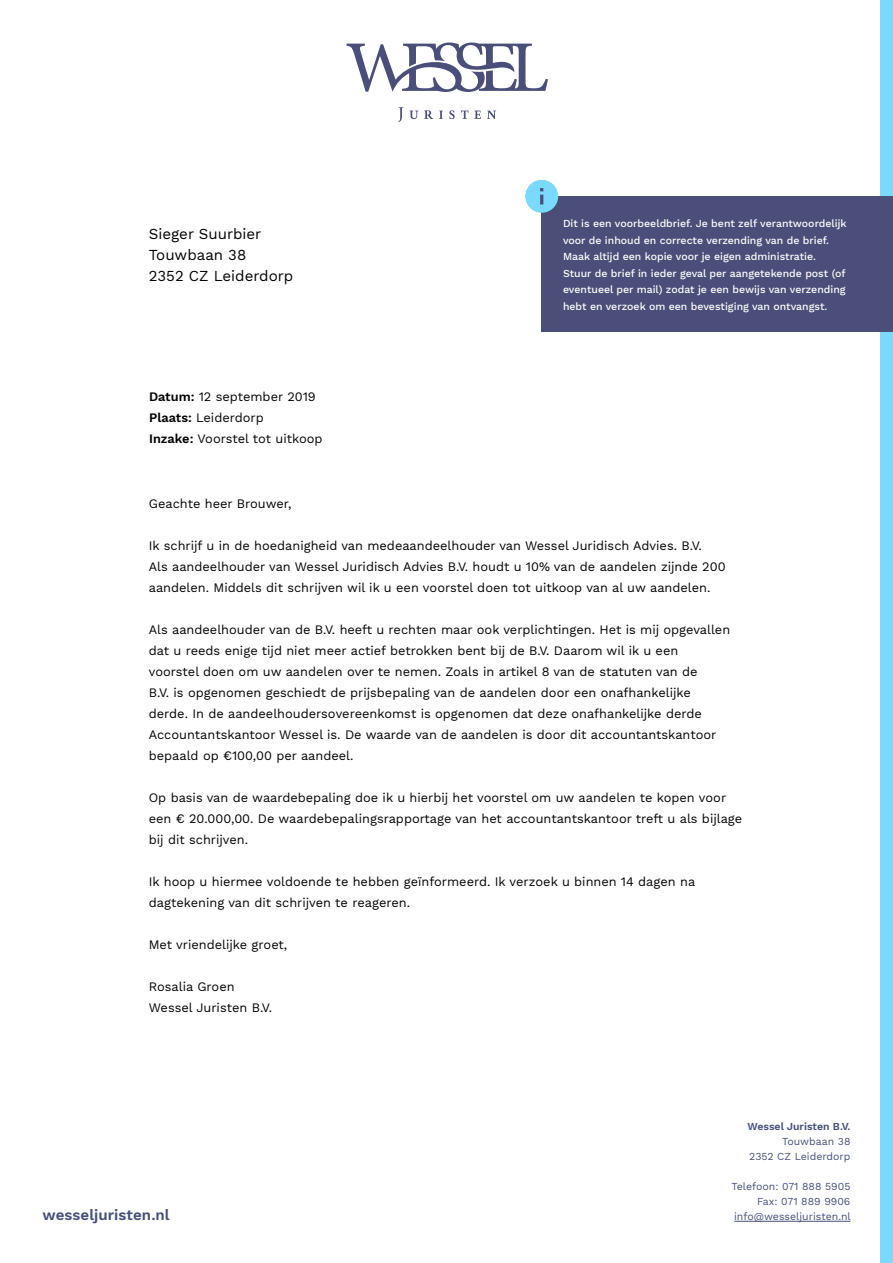
<style>
.page{position:relative;width:893px;height:1263px;background:#fff}
.page>*{position:absolute;margin:0;border:0;box-sizing:border-box;transform-origin:0 0}
.t1{font:15px/21px "Work Sans";color:#000}
.t2{font:600 15px "Work Sans";letter-spacing:.005em;color:#464e7a}
.t3{font:12.75px/21px "Work Sans";color:#000}
.t4{font:500 10.5px/16.5px "Work Sans";color:#fff}
.t5{font:10.5px/15px "Work Sans";color:#464e7a;text-align:right}
.t6{font:600 10.5px "Work Sans";color:#464e7a}
.s1{font-weight:600}
</style>
<div class="page">
<svg style="left:346px;top:43px;width:202px;height:49px"></svg>
<svg style="left:398px;top:107px;width:5px;height:15px"></svg>
<svg style="left:410px;top:111px;width:8px;height:8px"></svg>
<svg style="left:424px;top:110px;width:9px;height:9px"></svg>
<svg style="left:439px;top:111px;width:4px;height:8px"></svg>
<svg style="left:449px;top:110px;width:6px;height:9px"></svg>
<svg style="left:461px;top:110px;width:7px;height:9px"></svg>
<svg style="left:474px;top:111px;width:7px;height:8px"></svg>
<svg style="left:487px;top:111px;width:9px;height:8px"></svg>
<hr style="left:734px;top:1221px;width:116px;height:1px;background:#464e7a">
<div style="left:880px;top:0;width:13px;height:1263px;background:#79dafd"></div>
<div style="left:542px;top:196px;width:351px;height:136px;background:#4b4e79"></div>
<svg style="left:525px;top:180px;width:33px;height:33px"></svg>
<p class="t1" style="left:149px;top:224px;width:146px">Sieger Suurbier<br>Touwbaan 38<br>2352 CZ Leiderdorp</p>
<p class="t4" style="left:563px;top:216px;width:285px">Dit is een voorbeeldbrief. Je bent zelf verantwoordelijk voor de inhoud en correcte verzending van de brief.<br>Maak altijd een kopie voor je eigen administratie.<br>Stuur de brief in ieder geval per aangetekende post (of eventueel per mail) zodat je een bewijs van verzending hebt en verzoek om een bevestiging van ontvangst.</p>
<p class="t3" style="left:149px;top:387px;width:175px"><span class="s1">Datum:</span> 12 september 2019<br><span class="s1">Plaats:</span> Leiderdorp<br><span class="s1">Inzake:</span> Voorstel tot uitkoop</p>
<p class="t3" style="left:149px;top:493px;width:144px">Geachte heer Brouwer,</p>
<p class="t3" style="left:149px;top:535px;width:578px">Ik schrijf u in de hoedanigheid van medeaandeelhouder van Wessel Juridisch Advies. B.V.<br>Als aandeelhouder van Wessel Juridisch Advies B.V. houdt u 10% van de aandelen zijnde 200 aandelen. Middels dit schrijven wil ik u een voorstel doen tot uitkoop van al uw aandelen.</p>
<p class="t3" style="left:149px;top:619px;width:583px">Als aandeelhouder van de B.V. heeft u rechten maar ook verplichtingen. Het is mij opgevallen dat u reeds enige tijd niet meer actief betrokken bent bij de B.V. Daarom wil ik u een voorstel doen om uw aandelen over te nemen. Zoals in artikel 8 van de statuten van de<br>B.V. is opgenomen geschiedt de prijsbepaling van de aandelen door een onafhankelijke derde. In de aandeelhoudersovereenkomst is opgenomen dat deze onafhankelijke derde Accountantskantoor Wessel is. De waarde van de aandelen is door dit accountantskantoor bepaald op €100,00 per aandeel.</p>
<p class="t3" style="left:149px;top:787px;width:595px">Op basis van de waardebepaling doe ik u hierbij het voorstel om uw aandelen te kopen voor een € 20.000,00. De waardebepalingsrapportage van het accountantskantoor treft u als bijlage bij dit schrijven.</p>
<p class="t3" style="left:149px;top:871px;width:548px">Ik hoop u hiermee voldoende te hebben geïnformeerd. Ik verzoek u binnen 14 dagen na dagtekening van dit schrijven te reageren.</p>
<p class="t3" style="left:149px;top:934px;width:140px">Met vriendelijke groet,</p>
<p class="t3" style="left:149px;top:976px;width:125px">Rosalia Groen<br>Wessel Juristen B.V.</p>
<p class="t6" style="left:747px;top:1121px;width:104px">Wessel Juristen B.V.</p>
<p class="t5" style="left:749px;top:1135px;width:103px">Touwbaan 38<br>2352 CZ Leiderdorp</p>
<p class="t5" style="left:732px;top:1180px;width:120px">Telefoon: 071 888 5905<br>Fax: 071 889 9906</p>
<p class="t2" style="left:43px;top:1206px;width:129px">wesseljuristen.nl</p>
<p class="t5" style="left:734px;top:1210px;width:118px">info@wesseljuristen.nl</p>
</div>
